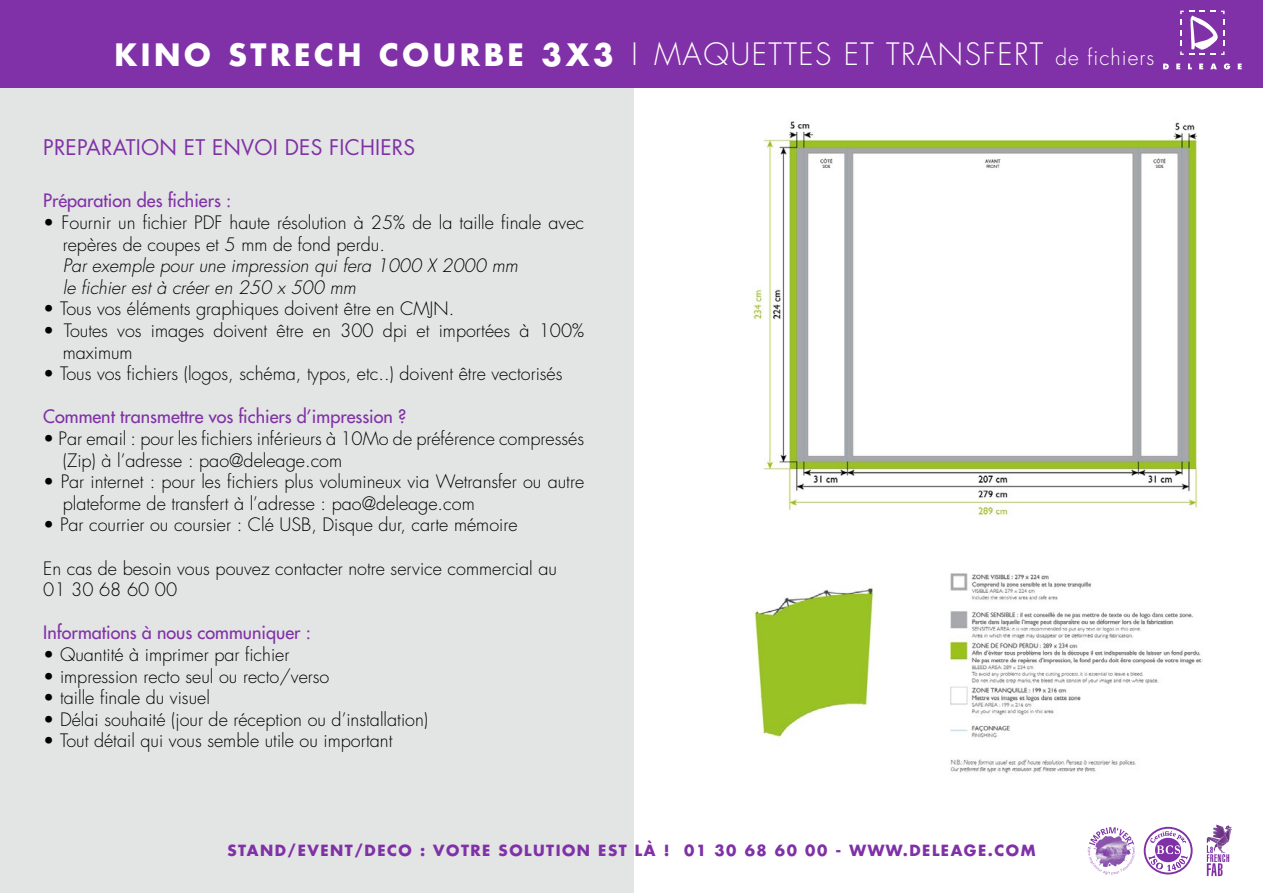
<style>
.page{position:relative;width:1263px;height:893px;background:#fff}
.page>*{position:absolute;margin:0;border:0;box-sizing:border-box;transform-origin:0 0}
.t1{font:300 30px "Futura";letter-spacing:.05em;color:#fff}
.t2{font:700 30px "Futura";letter-spacing:.12em;color:#fff}
.t3{font:21px "Futura";letter-spacing:.01em;color:#8031a7}
.t4{font:300 18px/21.6px "Futura";color:#000}
.t5{font:18px "Futura";color:#8031a7}
.t6{font:italic 300 18px/21.6px "Futura";color:#000}
.t7{font:700 15px "Futura";letter-spacing:.1em;color:#8031a7}
.s1{font-size:21px}
</style>
<div class="page">
<div style="left:0;top:0;width:634px;height:893px;background:#e3e4e4"></div>
<div style="left:0;top:0;width:1263px;height:87px;background:#8031a7"></div>
<svg style="left:1180px;top:11px;width:44px;height:44px"></svg>
<svg style="left:1163px;top:63px;width:79px;height:6px"></svg>
<svg style="left:1144px;top:827px;width:48px;height:47px"></svg>
<svg style="left:1207px;top:824px;width:25px;height:52px"></svg>
<svg style="left:1088px;top:827px;width:47px;height:48px"></svg>
<img style="left:1092px;top:848px;width:39px;height:20px">
<img style="left:752px;top:121px;width:450px;height:652px">
<h1 class="t2" style="left:115px;top:34px;width:501px">KINO STRECH COURBE 3X3</h1>
<h1 class="t1" style="left:631px;top:35px;width:524px">I MAQUETTES ET TRANSFERT <span class="s1">de fichiers</span></h1>
<p class="t3" style="left:43px;top:132px;width:373px">PREPARATION ET ENVOI DES FICHIERS</p>
<p class="t5" style="left:43px;top:189px;width:190px">Préparation des fichiers :</p>
<p class="t4" style="left:63px;top:212px;width:523px;text-indent:-19px">• Fournir un fichier PDF haute résolution à 25% de la taille finale avec repères de coupes et 5 mm de fond perdu.</p>
<p class="t6" style="left:63px;top:255px;width:457px">Par exemple pour une impression qui fera 1000 X 2000 mm le fichier est à créer en 250 x 500 mm</p>
<p class="t4" style="left:43px;top:298px;width:412px">• Tous vos éléments graphiques doivent être en CMJN.</p>
<p class="t4" style="left:63px;top:320px;width:523px;text-indent:-19px">• Toutes vos images doivent être en 300 dpi et importées à 100% maximum</p>
<p class="t4" style="left:43px;top:363px;width:521px">• Tous vos fichiers (logos, schéma, typos, etc..) doivent être vectorisés</p>
<p class="t5" style="left:43px;top:405px;width:365px">Comment transmettre vos fichiers d’impression ?</p>
<p class="t4" style="left:63px;top:428px;width:523px;text-indent:-19px">• Par email : pour les fichiers inférieurs à 10Mo de préférence compressés (Zip) à l’adresse : pao@deleage.com</p>
<p class="t4" style="left:63px;top:471px;width:523px;text-indent:-19px">• Par internet : pour les fichiers plus volumineux via Wetransfer ou autre plateforme de transfert à l’adresse : pao@deleage.com</p>
<p class="t4" style="left:43px;top:514px;width:476px">• Par courrier ou coursier : Clé USB, Disque dur, carte mémoire</p>
<p class="t4" style="left:43px;top:557px;width:515px">En cas de besoin vous pouvez contacter notre service commercial au<br>01 30 68 60 00</p>
<p class="t5" style="left:43px;top:621px;width:269px">Informations à nous communiquer :</p>
<p class="t4" style="left:43px;top:644px;width:248px">• Quantité à imprimer par fichier</p>
<p class="t4" style="left:43px;top:665px;width:288px">• impression recto seul ou recto/verso</p>
<p class="t4" style="left:43px;top:687px;width:168px">• taille finale du visuel</p>
<p class="t4" style="left:43px;top:709px;width:386px">• Délai souhaité (jour de réception ou d’installation)</p>
<p class="t4" style="left:43px;top:730px;width:351px">• Tout détail qui vous semble utile ou important</p>
<p class="t7" style="left:228px;top:840px;width:809px">STAND/EVENT/DECO : VOTRE SOLUTION EST LÀ ! 01 30 68 60 00 - WWW.DELEAGE.COM</p>
</div>
